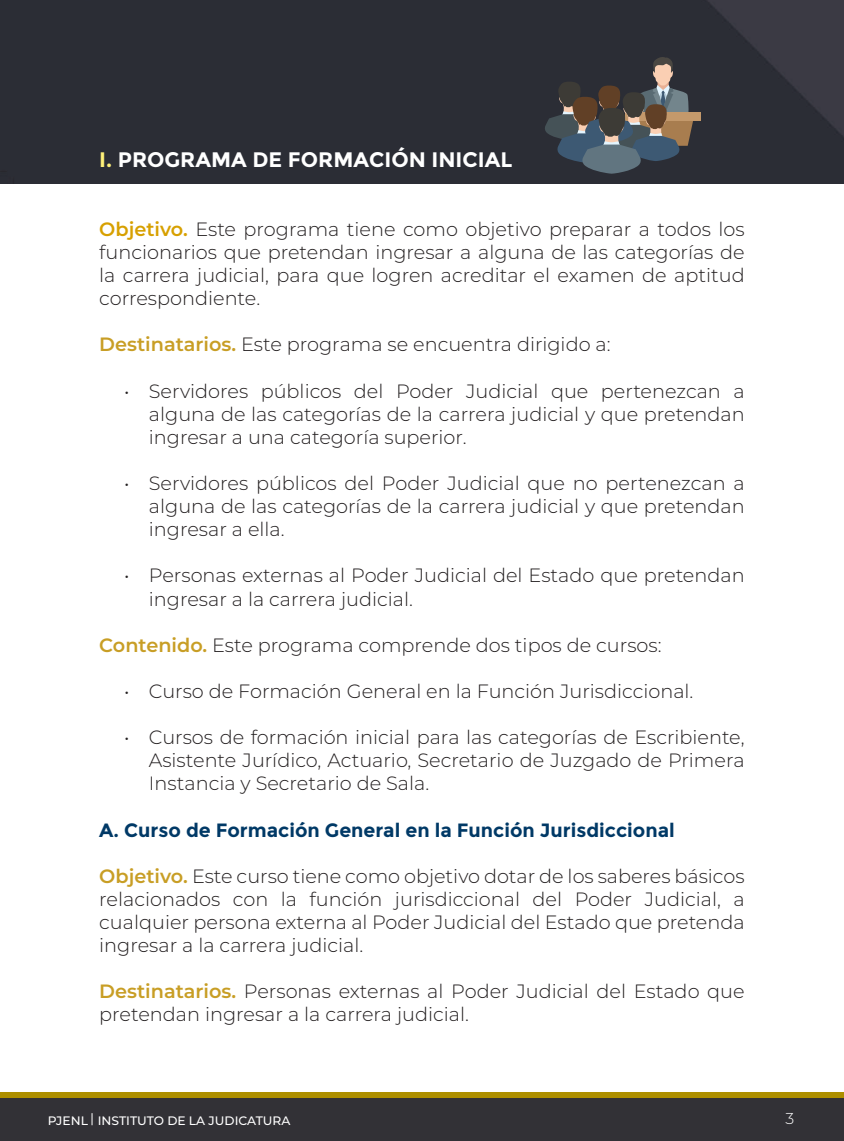
<style>
.page{position:relative;width:844px;height:1141px;background:#fff}
.page>*{position:absolute;margin:0;border:0;box-sizing:border-box;transform-origin:0 0}
.t1{font:700 21px "Montserrat";color:#fff}
.t2{font:300 19.25px/23.1px "Montserrat";color:#231f20;text-align:justify}
.t3{font:700 19.25px "Montserrat";color:#003966}
.t4{font:300 15.75px "Montserrat";color:#fff}
.t5{font:500 12.25px "Montserrat";color:#fff}
.s1{color:#fff179}
.s2{font-weight:600;color:#d7a000}
.s3{font-weight:600;color:#c89e25}
</style>
<div class="page">
<svg style="left:0;top:1092px;width:843px;height:49px;background:#413c2f"></svg>
<div style="left:0;top:0;width:843px;height:184px;background:#2b2d35"></div>
<div style="left:625px;top:112px;width:75px;height:8px;background:#c4996b"></div>
<svg style="left:544px;top:56px;width:150px;height:118px;background:#4c4d4f"></svg>
<p class="t1" style="left:99px;top:147px;width:414px"><span class="s1">I.</span> PROGRAMA DE FORMACIÓN INICIAL</p>
<p class="t2" style="left:99px;top:217px;width:646px"><span class="s2">Objetivo.</span> Este programa tiene como objetivo preparar a todos los funcionarios que pretendan ingresar a alguna de las categorías de la carrera judicial, para que logren acreditar el examen de aptitud correspondiente.</p>
<p class="t2" style="left:99px;top:332px;width:512px"><span class="s3">Destinatarios.</span> Este programa se encuentra dirigido a:</p>
<p class="t2" style="left:149px;top:379px;width:597px;text-indent:-25px">• Servidores públicos del Poder Judicial que pertenezcan a alguna de las categorías de la carrera judicial y que pretendan ingresar a una categoría superior.</p>
<p class="t2" style="left:149px;top:471px;width:597px;text-indent:-25px">• Servidores públicos del Poder Judicial que no pertenezcan a alguna de las categorías de la carrera judicial y que pretendan ingresar a ella.</p>
<p class="t2" style="left:149px;top:563px;width:597px;text-indent:-25px">• Personas externas al Poder Judicial del Estado que pretendan ingresar a la carrera judicial.</p>
<p class="t2" style="left:99px;top:633px;width:563px"><span class="s3">Contenido.</span> Este programa comprende dos tipos de cursos:</p>
<p class="t2" style="left:124px;top:679px;width:570px">• Curso de Formación General en la Función Jurisdiccional.</p>
<p class="t2" style="left:149px;top:725px;width:597px;text-indent:-25px">• Cursos de formación inicial para las categorías de Escribiente, Asistente Jurídico, Actuario, Secretario de Juzgado de Primera Instancia y Secretario de Sala.</p>
<p class="t3" style="left:99px;top:818px;width:577px">A. Curso de Formación General en la Función Jurisdiccional</p>
<p class="t2" style="left:99px;top:864px;width:646px"><span class="s3">Objetivo.</span> Este curso tiene como objetivo dotar de los saberes básicos relacionados con la función jurisdiccional del Poder Judicial, a cualquier persona externa al Poder Judicial del Estado que pretenda ingresar a la carrera judicial.</p>
<p class="t2" style="left:99px;top:979px;width:646px"><span class="s3">Destinatarios.</span> Personas externas al Poder Judicial del Estado que pretendan ingresar a la carrera judicial.</p>
<p class="t5" style="left:48px;top:1112px;width:244px">PJENL INSTITUTO DE LA JUDICATURA</p>
<p class="t4" style="left:785px;top:1107px;width:10px">3</p>
</div>
